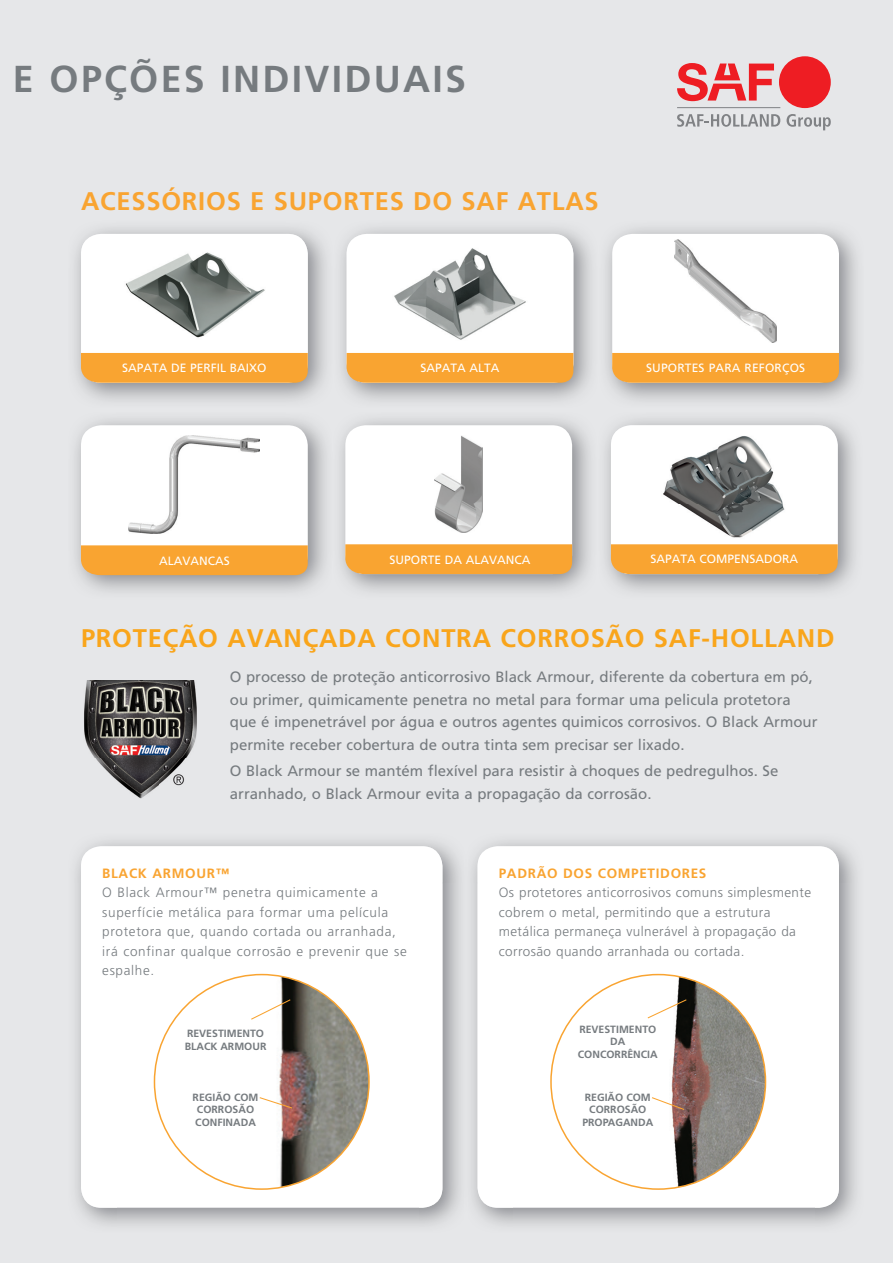
<style>
.page{position:relative;width:893px;height:1263px;background:#e6e7e9}
.page>*{position:absolute;margin:0;border:0;box-sizing:border-box;transform-origin:0 0}
.t1{font:700 37.5px "Frutiger";letter-spacing:.06em;color:#767b7f}
.t2{font:700 25.5px "Frutiger";letter-spacing:.03em;color:#f9a51b}
.t3{font:700 25.5px "Frutiger";letter-spacing:.03em;color:#f9a431}
.t4{font:15px/22.5px "Frutiger";color:#767b7f}
.t5{font:300 13.5px/19.5px "Frutiger";letter-spacing:.05em;color:#767b7f}
.t6{font:300 13.5px/19.5px "Frutiger";letter-spacing:.03em;color:#767b7f}
.t7{font:700 13.5px "Frutiger";letter-spacing:.05em;color:#f9a431}
.t8{font:12px "Frutiger";color:#fff}
.t9{font:700 10.5px/12.6px "Frutiger";color:#767b7f}
</style>
<div class="page">
<img style="left:75px;top:228px;width:782px;height:173px">
<div style="left:347px;top:234px;width:226px;height:149px;background:#fff;border-radius:20px"></div>
<img style="left:394px;top:248px;width:132px;height:92px">
<div style="left:347px;top:353px;width:226px;height:30px;background:#f9a431"></div>
<div style="left:81px;top:234px;width:227px;height:149px;background:#fff;border-radius:20px"></div>
<img style="left:125px;top:252px;width:140px;height:86px">
<div style="left:81px;top:353px;width:227px;height:30px;background:#f9a431"></div>
<div style="left:612px;top:234px;width:227px;height:149px;background:#fff;border-radius:20px"></div>
<img style="left:674px;top:240px;width:103px;height:103px">
<div style="left:612px;top:353px;width:227px;height:30px;background:#f9a431"></div>
<img style="left:75px;top:419px;width:780px;height:173px">
<div style="left:81px;top:425px;width:227px;height:149px;background:#fff;border-radius:20px"></div>
<img style="left:129px;top:436px;width:131px;height:98px">
<div style="left:81px;top:545px;width:227px;height:30px;background:#f9a431"></div>
<img style="left:332px;top:419px;width:1px;height:173px">
<div style="left:345px;top:425px;width:227px;height:149px;background:#fff;border-radius:20px"></div>
<img style="left:435px;top:435px;width:48px;height:97px">
<div style="left:345px;top:544px;width:227px;height:30px;background:#f9a431"></div>
<div style="left:611px;top:425px;width:227px;height:149px;background:#fff;border-radius:20px"></div>
<img style="left:663px;top:436px;width:122px;height:102px">
<div style="left:611px;top:544px;width:227px;height:30px;background:#f9a431"></div>
<img style="left:75px;top:840px;width:782px;height:43px">
<img style="left:418px;top:883px;width:96px;height:343px">
<div style="left:81px;top:846px;width:361px;height:362px;background:#fff;border-radius:20px"></div>
<img style="left:154px;top:974px;width:215px;height:215px;border-radius:107px">
<div style="left:183px;top:1029px;width:85px;height:38px;background:#fff"></div>
<div style="left:183px;top:1093px;width:85px;height:34px;background:#fff"></div>
<svg style="left:250px;top:998px;width:42px;height:22px"></svg>
<svg style="left:259px;top:1096px;width:34px;height:13px"></svg>
<img style="left:465px;top:840px;width:2px;height:386px">
<div style="left:477px;top:846px;width:362px;height:362px;background:#fff;border-radius:20px"></div>
<svg style="left:551px;top:974px;width:214px;height:215px"></svg>
<img style="left:582px;top:974px;width:76px;height:215px">
<svg style="left:651px;top:1096px;width:34px;height:15px"></svg>
<svg style="left:646px;top:998px;width:42px;height:21px"></svg>
<img style="left:84px;top:680px;width:113px;height:118px">
<hr style="left:677px;top:107px;width:103px;height:1px;background:#808285">
<svg style="left:677px;top:114px;width:103px;height:13px"></svg>
<svg style="left:787px;top:114px;width:44px;height:16px"></svg>
<div style="left:779px;top:56px;width:52px;height:52px;background:#ee1d23;border-radius:50%"></div>
<svg style="left:677px;top:63px;width:97px;height:38px"></svg>
<h1 class="t1" style="left:13px;top:57px;width:455px">E OPÇÕES INDIVIDUAIS</h1>
<h2 class="t3" style="left:81px;top:187px;width:519px">ACESSÓRIOS E SUPORTES DO SAF ATLAS</h2>
<p class="t8" style="left:122px;top:361px;width:146px">SAPATA DE PERFIL BAIXO</p>
<p class="t8" style="left:420px;top:361px;width:81px">SAPATA ALTA</p>
<p class="t8" style="left:646px;top:361px;width:161px">SUPORTES PARA REFORÇOS</p>
<p class="t8" style="left:159px;top:553px;width:72px">ALAVANCAS</p>
<p class="t8" style="left:390px;top:552px;width:142px">SUPORTE DA ALAVANCA</p>
<p class="t8" style="left:650px;top:552px;width:149px">SAPATA COMPENSADORA</p>
<h2 class="t2" style="left:81px;top:624px;width:755px">PROTEÇÃO AVANÇADA CONTRA CORROSÃO SAF-HOLLAND</h2>
<p class="t4" style="left:230px;top:666px;width:589px">O processo de proteção anticorrosivo Black Armour, diferente da cobertura em pó, ou primer, quimicamente penetra no metal para formar uma pelicula protetora que é impenetrável por água e outros agentes quimicos corrosivos. O Black Armour permite receber cobertura de outra tinta sem precisar ser lixado.</p>
<p class="t4" style="left:230px;top:760px;width:550px">O Black Armour se mantém flexível para resistir à choques de pedregulhos. Se arranhado, o Black Armour evita a propagação da corrosão.</p>
<p class="t7" style="left:102px;top:865px;width:128px">BLACK ARMOUR™</p>
<p class="t5" style="left:102px;top:883px;width:306px">O Black Armour™ penetra quimicamente a superfície metálica para formar uma película protetora que, quando cortada ou arranhada, irá confinar qualque corrosão e prevenir que se espalhe.</p>
<p class="t7" style="left:499px;top:865px;width:209px">PADRÃO DOS COMPETIDORES</p>
<p class="t6" style="left:499px;top:883px;width:314px">Os protetores anticorrosivos comuns simplesmente cobrem o metal, permitindo que a estrutura metálica permaneça vulnerável à propagação da corrosão quando arranhada ou cortada.</p>
<p class="t9" style="left:185px;top:1027px;width:83px">REVESTIMENTO<br>BLACK ARMOUR</p>
<p class="t9" style="left:578px;top:1023px;width:81px;text-align:center">REVESTIMENTO<br>DA<br>CONCORRÊNCIA</p>
<p class="t9" style="left:193px;top:1091px;width:67px">REGIÃO COM<br>CORROSÃO<br>CONFINADA</p>
<p class="t9" style="left:582px;top:1091px;width:72px;text-align:center">REGIÃO COM<br>CORROSÃO<br>PROPAGANDA</p>
</div>
